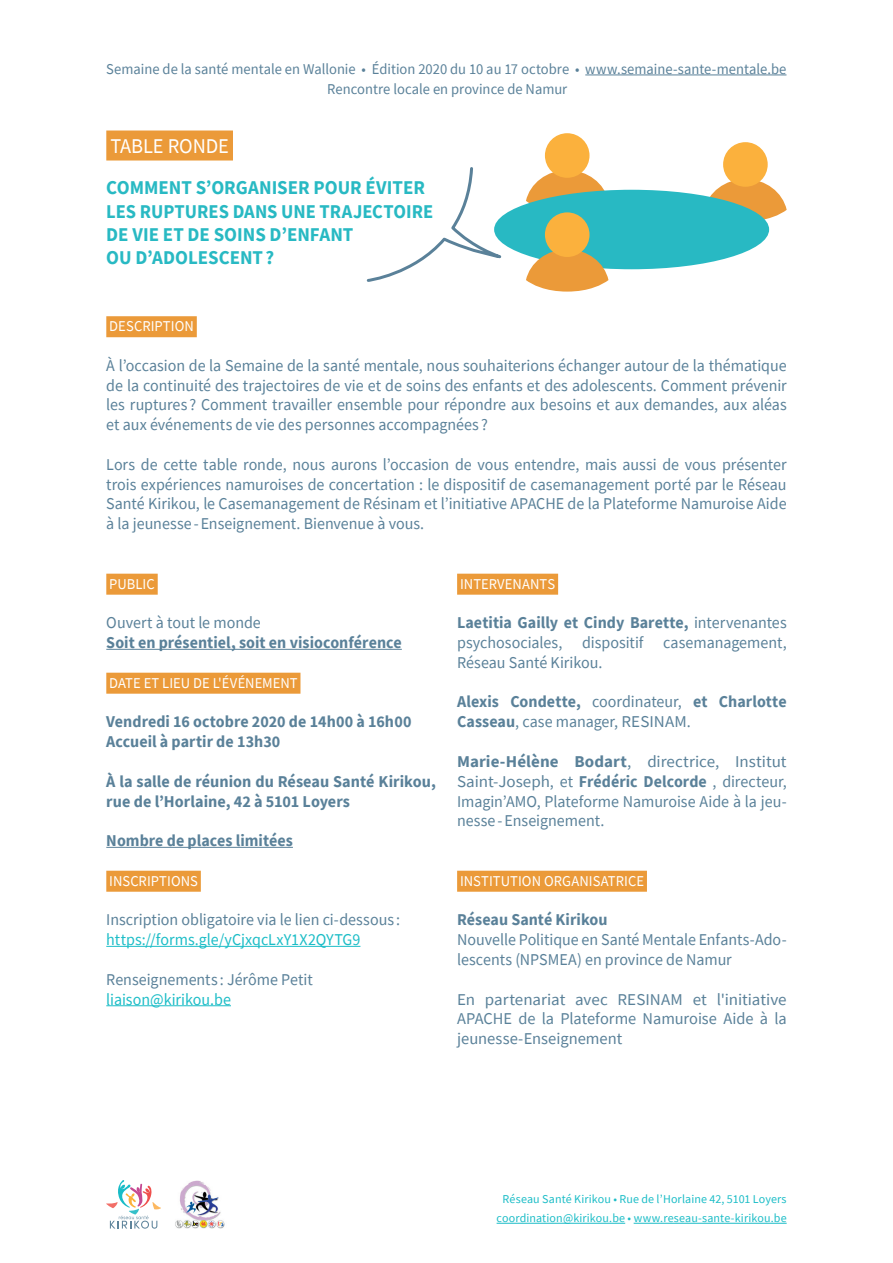
<style>
.page{position:relative;width:893px;height:1263px;background:#fff}
.page>*{position:absolute;margin:0;border:0;box-sizing:border-box;transform-origin:0 0}
.t1{font:21px "Source Sans Pro";letter-spacing:-.005em;color:#fff}
.t2{font:700 19.5px/23.4px "Source Sans Pro";color:#28b9c3}
.t3{font:16.5px/19.8px "Source Sans Pro";color:#5a8199;text-align:justify}
.t4{font:700 16.5px/19.8px "Source Sans Pro";color:#5a8199}
.t5{font:16.5px "Source Sans Pro";color:#1cbdc7}
.t6{font:15px/19.8px "Source Sans Pro";color:#5a8199;text-align:center}
.t7{font:15px "Source Sans Pro";color:#fff}
.t8{font:12px/19.8px "Source Sans Pro";letter-spacing:.01em;color:#1cbdc7;text-align:center}
.s1{font-weight:700}
</style>
<div class="page">
<hr style="left:497px;top:1223px;width:128px;height:1px;background:#1cbdc7">
<hr style="left:634px;top:1223px;width:153px;height:1px;background:#1cbdc7">
<svg style="left:106px;top:1180px;width:55px;height:49px"></svg>
<img style="left:175px;top:1180px;width:50px;height:49px">
<div style="left:106px;top:316px;width:91px;height:21px;background:#eb9a39"></div>
<div style="left:106px;top:131px;width:127px;height:30px;background:#eb9a39"></div>
<svg style="left:366px;top:167px;width:137px;height:115px"></svg>
<div style="left:106px;top:574px;width:52px;height:21px;background:#eb9a39"></div>
<hr style="left:106px;top:649px;width:296px;height:1px;background:#5a8199">
<div style="left:106px;top:673px;width:194px;height:21px;background:#eb9a39"></div>
<hr style="left:106px;top:847px;width:187px;height:1px;background:#5a8199">
<div style="left:106px;top:871px;width:95px;height:21px;background:#eb9a39"></div>
<hr style="left:106px;top:946px;width:254px;height:1px;background:#1cbdc7">
<hr style="left:106px;top:1005px;width:125px;height:1px;background:#1cbdc7">
<div style="left:457px;top:574px;width:101px;height:21px;background:#eb9a39"></div>
<div style="left:457px;top:871px;width:190px;height:21px;background:#eb9a39"></div>
<hr style="left:585px;top:75px;width:201px;height:1px;background:#5a8199">
<svg style="left:526px;top:170px;width:82px;height:34px"></svg>
<div style="left:545px;top:133px;width:44px;height:45px;background:#fbb13d;border-radius:50%"></div>
<svg style="left:704px;top:179px;width:83px;height:42px"></svg>
<div style="left:723px;top:142px;width:45px;height:45px;background:#fbb13d;border-radius:50%"></div>
<div style="left:494px;top:190px;width:275px;height:79px;background:#28b9c3;border-radius:50%"></div>
<svg style="left:526px;top:249px;width:82px;height:43px"></svg>
<div style="left:545px;top:212px;width:44px;height:45px;background:#fbb13d;border-radius:50%"></div>
<p class="t6" style="left:106px;top:59px;width:682px">Semaine de la santé mentale en Wallonie • Édition 2020 du 10 au 17 octobre • www.semaine-sante-mentale.be<br>Rencontre locale en province de Namur</p>
<p class="t1" style="left:110px;top:133px;width:120px">TABLE RONDE</p>
<p class="t2" style="left:106px;top:176px;width:328px">COMMENT S’ORGANISER POUR ÉVITER<br>LES RUPTURES DANS UNE TRAJECTOIRE<br>DE VIE ET DE SOINS D’ENFANT<br>OU D’ADOLESCENT?</p>
<p class="t7" style="left:109px;top:317px;width:86px">DESCRIPTION</p>
<p class="t3" style="left:106px;top:355px;width:682px">À l’occasion de la Semaine de la santé mentale, nous souhaiterions échanger autour de la thématique de la continuité des trajectoires de vie et de soins des enfants et des adolescents. Comment prévenir les ruptures ? Comment travailler ensemble pour répondre aux besoins et aux demandes, aux aléas et aux événements de vie des personnes accompagnées ?</p>
<p class="t3" style="left:106px;top:454px;width:682px">Lors de cette table ronde, nous aurons l’occasion de vous entendre, mais aussi de vous présenter trois expériences namuroises de concertation : le dispositif de casemanagement porté par le Réseau Santé Kirikou, le Casemanagement de Résinam et l’initiative APACHE de la Plateforme Namuroise Aide à la jeunesse -Enseignement. Bienvenue à vous.</p>
<p class="t7" style="left:109px;top:574px;width:47px">PUBLIC</p>
<p class="t3" style="left:106px;top:613px;width:156px">Ouvert à tout le monde</p>
<p class="t4" style="left:106px;top:632px;width:297px">Soit en présentiel, soit en visioconférence</p>
<p class="t7" style="left:109px;top:673px;width:190px">DATE ET LIEU DE L'ÉVÉNEMENT</p>
<p class="t4" style="left:106px;top:712px;width:307px">Vendredi 16 octobre 2020 de 14h00 à 16h00<br>Accueil à partir de 13h30</p>
<p class="t4" style="left:106px;top:771px;width:331px">À la salle de réunion du Réseau Santé Kirikou, rue de l’Horlaine, 42 à 5101 Loyers</p>
<p class="t4" style="left:106px;top:830px;width:188px">Nombre de places limitées</p>
<p class="t7" style="left:109px;top:871px;width:90px">INSCRIPTIONS</p>
<p class="t3" style="left:106px;top:910px;width:295px">Inscription obligatoire via le lien ci-dessous :</p>
<p class="t5" style="left:106px;top:929px;width:256px">https://forms.gle/yCjxqcLxY1X2QYTG9</p>
<p class="t3" style="left:106px;top:969px;width:208px">Renseignements : Jérôme Petit</p>
<p class="t5" style="left:106px;top:988px;width:126px">liaison@kirikou.be</p>
<p class="t7" style="left:460px;top:574px;width:97px">INTERVENANTS</p>
<p class="t3" style="left:457px;top:613px;width:331px"><span class="s1">Laetitia Gailly et Cindy Barette,</span> intervenantes psychosociales, dispositif casemanagement, Réseau Santé Kirikou.</p>
<p class="t3" style="left:457px;top:692px;width:331px"><span class="s1">Alexis Condette,</span> coordinateur, <span class="s1">et Charlotte<br>Casseau</span>, case manager, RESINAM.</p>
<p class="t3" style="left:457px;top:751px;width:331px"><span class="s1">Marie-Hélène Bodart</span>, directrice, Institut Saint-Joseph, et <span class="s1">Frédéric Delcorde</span> , directeur, Imagin’AMO, Plateforme Namuroise Aide à la jeu&shy;nesse -Enseignement.</p>
<p class="t7" style="left:460px;top:871px;width:186px">INSTITUTION ORGANISATRICE</p>
<p class="t4" style="left:457px;top:910px;width:152px">Réseau Santé Kirikou</p>
<p class="t3" style="left:457px;top:930px;width:331px">Nouvelle Politique en Santé Mentale Enfants-Ado&shy;lescents (NPSMEA) en province de Namur</p>
<p class="t3" style="left:457px;top:989px;width:331px">En partenariat avec RESINAM et l'initiative APACHE de la Plateforme Namuroise Aide à la jeunesse-Enseignement</p>
<p class="t8" style="left:497px;top:1188px;width:292px">Réseau Santé Kirikou • Rue de l’Horlaine 42, 5101 Loyers coordination@kirikou.be • www.reseau-sante-kirikou.be</p>
</div>
